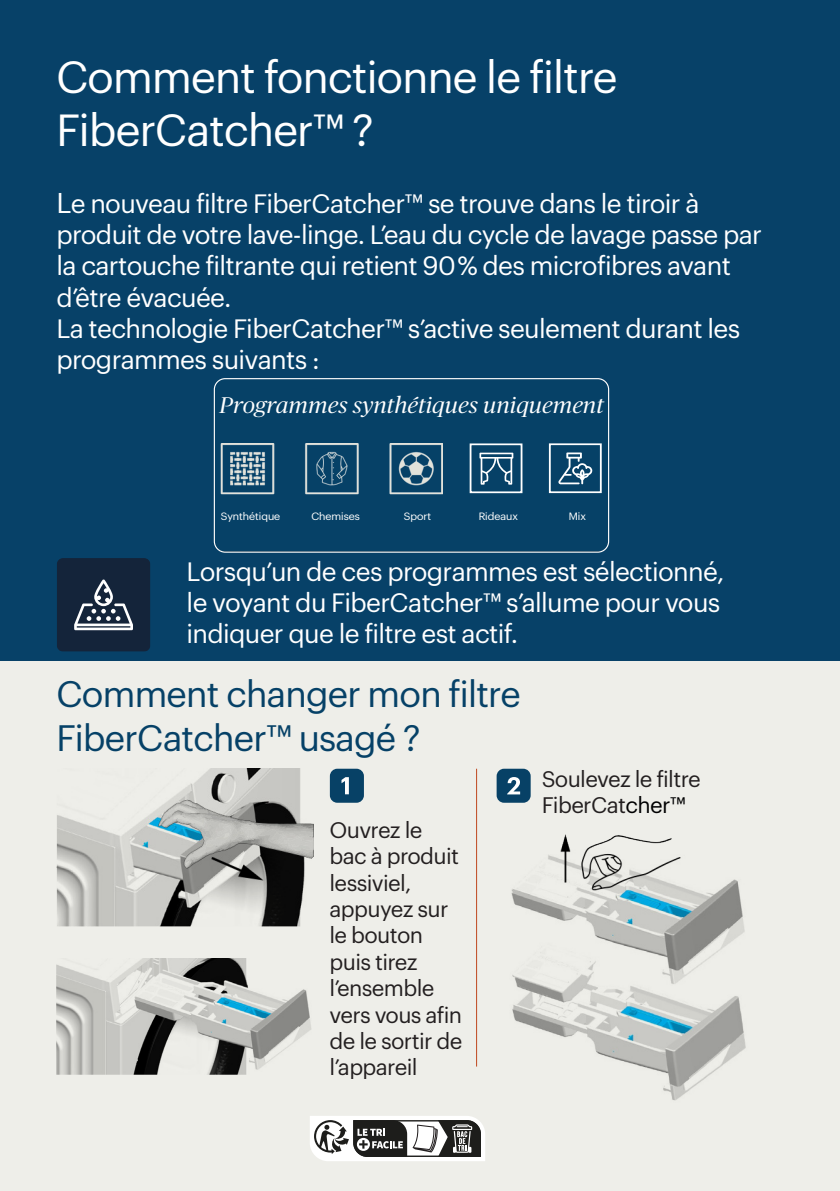
<style>
.page{position:relative;width:840px;height:1191px;background:#fff}
.page>*{position:absolute;margin:0;border:0;box-sizing:border-box;transform-origin:0 0}
.t1{font:44px/52.8px "Grundig Basics";color:#fff}
.t2{font:36px "Grundig Basics";color:#064167}
.t3{font:26px/31.2px "Grundig Basics";color:#fff}
.t4{font:22px/26.4px "Grundig Basics";color:#231f20}
.t5{font:italic 22px "Grundig Basics";color:#fff;scale:1.06 1}
.t6{font:10.4px "Grundig Basics";color:#fff;scale:1.06 1}
.s1{font-size:28px}
.s2{color:#000001}
</style>
<div class="page">
<div style="left:0;top:628px;width:839px;height:563px;background:#eeeee9"></div>
<div style="left:0;top:0;width:839px;height:660px;background:#074168"></div>
<svg style="left:57px;top:558px;width:93px;height:93px;background:#29384c"></svg>
<img style="left:220px;top:443px;width:222px;height:52px">
<div style="left:469px;top:443px;width:53px;height:50px;border:2px solid #fff"></div>
<div style="left:548px;top:443px;width:53px;height:50px;border:2px solid #fff"></div>
<svg style="left:479px;top:452px;width:34px;height:32px"></svg>
<svg style="left:558px;top:452px;width:34px;height:32px"></svg>
<div style="left:214px;top:378px;width:395px;height:175px;border:1px solid #fff;border-radius:11px"></div>
<img style="left:57px;top:768px;width:256px;height:158px">
<img style="left:57px;top:958px;width:254px;height:116px">
<img style="left:511px;top:834px;width:234px;height:104px">
<img style="left:512px;top:938px;width:234px;height:163px">
<div style="left:330px;top:768px;width:34px;height:34px;background:#074166;border-radius:7px"></div>
<svg style="left:341px;top:777px;width:7px;height:17px"></svg>
<div style="left:496px;top:768px;width:34px;height:34px;background:#074166;border-radius:7px"></div>
<svg style="left:507px;top:777px;width:13px;height:17px"></svg>
<hr style="left:476px;top:768px;width:1px;height:298px;background:#bf481f">
<svg style="left:310px;top:1116px;width:175px;height:45px;background:#9d9d9c"></svg>
<p class="t1" style="left:57px;top:47px;width:561px">Comment fonctionne le filtre<br>FiberCatcher™ ?</p>
<p class="t3" style="left:57px;top:186px;width:706px"><span class="s1">L</span>e nouveau filtre FiberCatcher™ se trouve dans le tiroir à produit de votre lave-linge. L’eau du cycle de lavage passe par la cartouche filtrante qui retient 90 % des microfibres avant d’être évacuée.</p>
<p class="t3" style="left:57px;top:311px;width:684px">La technologie FiberCatcher™ s’active seulement durant les programmes suivants :</p>
<p class="t5" style="left:219px;top:390px;width:364px">Programmes synthétiques uniquement</p>
<p class="t6" style="left:221px;top:508px;width:57px">Synthétique</p>
<p class="t6" style="left:311px;top:508px;width:47px">Chemises</p>
<p class="t6" style="left:403px;top:509px;width:27px">Sport</p>
<p class="t6" style="left:478px;top:509px;width:39px">Rideaux</p>
<p class="t6" style="left:568px;top:508px;width:18px">Mix</p>
<p class="t3" style="left:187px;top:553px;width:538px">Lorsqu’un de ces programmes est sélectionné, le voyant du FiberCatcher™ s’allume pour vous indiquer que le filtre est actif.</p>
<p class="t2" style="left:57px;top:667px;width:465px">Comment changer mon filtre</p>
<p class="t2" style="left:57px;top:710px;width:365px">FiberCatcher™ usagé ?</p>
<p class="t4" style="left:330px;top:814px;width:134px">Ouvrez le bac à produit lessiviel, appuyez sur le bouton puis tirez l’ensemble vers vous afin de le sortir de l’appareil</p>
<p class="t4" style="left:541px;top:764px;width:160px">Soulevez le filtre<br>FiberCat<span class="s2">cher™</span></p>
</div>
